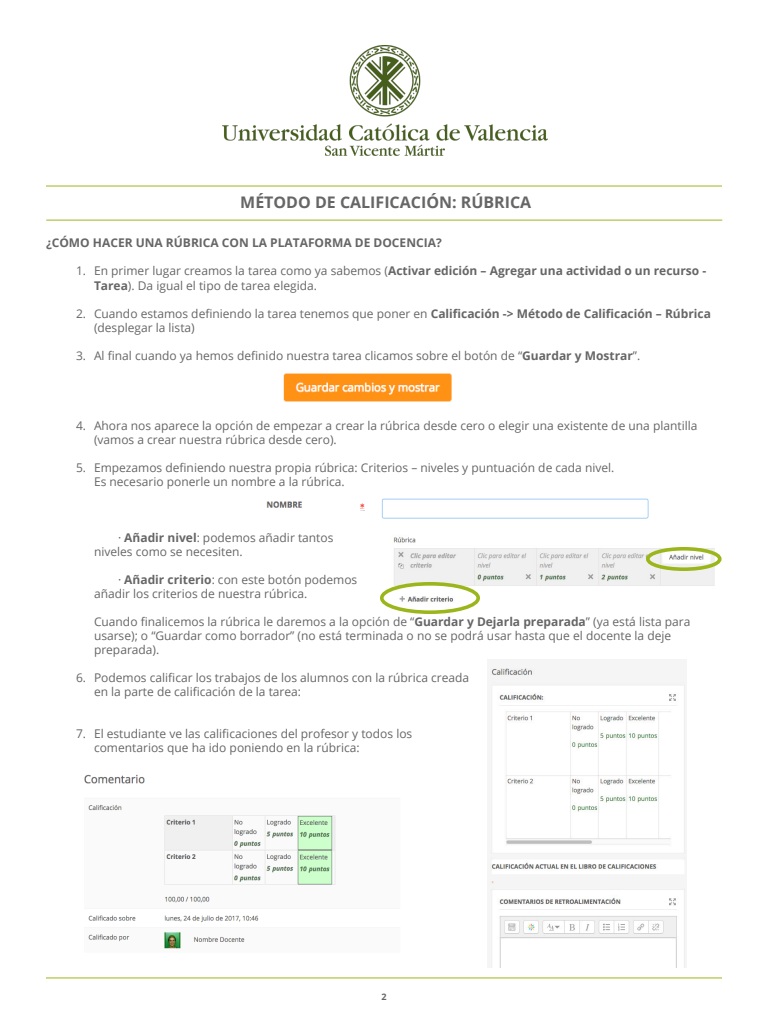
<style>
.page{position:relative;width:768px;height:1024px;background:#fff}
.page>*{position:absolute;margin:0;border:0;box-sizing:border-box;transform-origin:0 0}
.t1{font:700 16px "Open Sans";color:#666}
.t2{font:12px/14px "Open Sans";color:#666}
.Subtítulo{font:700 12px "Open Sans";color:#666}
.t3{font:700 9px "Open Sans";color:#666}
.s1{font-weight:700}
</style>
<div class="page">
<hr style="left:46px;top:220px;width:676px;height:1px;background:#9bb61b">
<img style="left:222px;top:46px;width:325px;height:109px">
<hr style="left:46px;top:186px;width:676px;height:1px;background:#9bb61b">
<hr style="left:46px;top:977px;width:676px;height:1px;background:#9bb61b">
<img style="left:266px;top:498px;width:383px;height:21px">
<img style="left:385px;top:537px;width:336px;height:70px">
<img style="left:490px;top:668px;width:196px;height:300px">
<img style="left:84px;top:774px;width:252px;height:175px">
<img style="left:283px;top:373px;width:169px;height:29px">
<div style="left:380px;top:582px;width:100px;height:32px;border:4px solid #9bb61b;border-radius:50%"></div>
<div style="left:646px;top:547px;width:76px;height:24px;border:4px solid #9bb61b;border-radius:50%"></div>
<h1 class="t1" style="left:240px;top:191px;width:293px">MÉTODO DE CALIFICACIÓN: RÚBRICA</h1>
<p class="Subtítulo" style="left:46px;top:234px;width:397px">¿CÓMO HACER UNA RÚBRICA CON LA PLATAFORMA DE DOCENCIA?</p>
<p class="t2" style="left:94px;top:264px;width:614px;line-height:14.4px;text-indent:-18px">1. En primer lugar creamos la tarea como ya sabemos (<span class="s1">Activar edición – Agregar una actividad o un recurso -<br>Tarea</span>). Da igual el tipo de tarea elegida.</p>
<p class="t2" style="left:94px;top:307px;width:618px;text-indent:-18px">2. Cuando estamos definiendo la tarea tenemos que poner en <span class="s1">Calificación -&gt; Método de Calificación – Rúbrica </span>(desplegar la lista)</p>
<p class="t2" style="left:76px;top:349px;width:566px">3. Al final cuando ya hemos definido nuestra tarea clicamos sobre el botón de “<span class="s1">Guardar y Mostrar</span>”.</p>
<p class="t2" style="left:94px;top:419px;width:605px;text-indent:-18px">4. Ahora nos aparece la opción de empezar a crear la rúbrica desde cero o elegir una existente de una plantilla (vamos a crear nuestra rúbrica desde cero).</p>
<p class="t2" style="left:94px;top:461px;width:522px;text-indent:-18px">5. Empezamos definiendo nuestra propia rúbrica: Criterios – niveles y puntuación de cada nivel.<br>Es necesario ponerle un nombre a la rúbrica.</p>
<p class="t2" style="left:94px;top:531px;width:241px;text-indent:24px">· <span class="s1">Añadir nivel</span>: podemos añadir tantos niveles como se necesiten.</p>
<p class="t2" style="left:94px;top:573px;width:265px;text-indent:24px">· <span class="s1">Añadir criterio</span>: con este botón podemos añadir los criterios de nuestra rúbrica.</p>
<p class="t2" style="left:94px;top:615px;width:598px">Cuando finalicemos la rúbrica le daremos a la opción de “<span class="s1">Guardar y Dejarla preparada</span>” (ya está lista para usarse); o “Guardar como borrador” (no está terminada o no se podrá usar hasta que el docente la deje preparada).</p>
<p class="t2" style="left:94px;top:671px;width:377px;text-indent:-18px">6. Podemos calificar los trabajos de los alumnos con la rúbrica creada en la parte de calificación de la tarea:</p>
<p class="t2" style="left:94px;top:727px;width:320px;text-indent:-18px">7. El estudiante ve las calificaciones del profesor y todos los comentarios que ha ido poniendo en la rúbrica:</p>
<p class="t3" style="left:381px;top:990px;width:7px">2</p>
</div>
